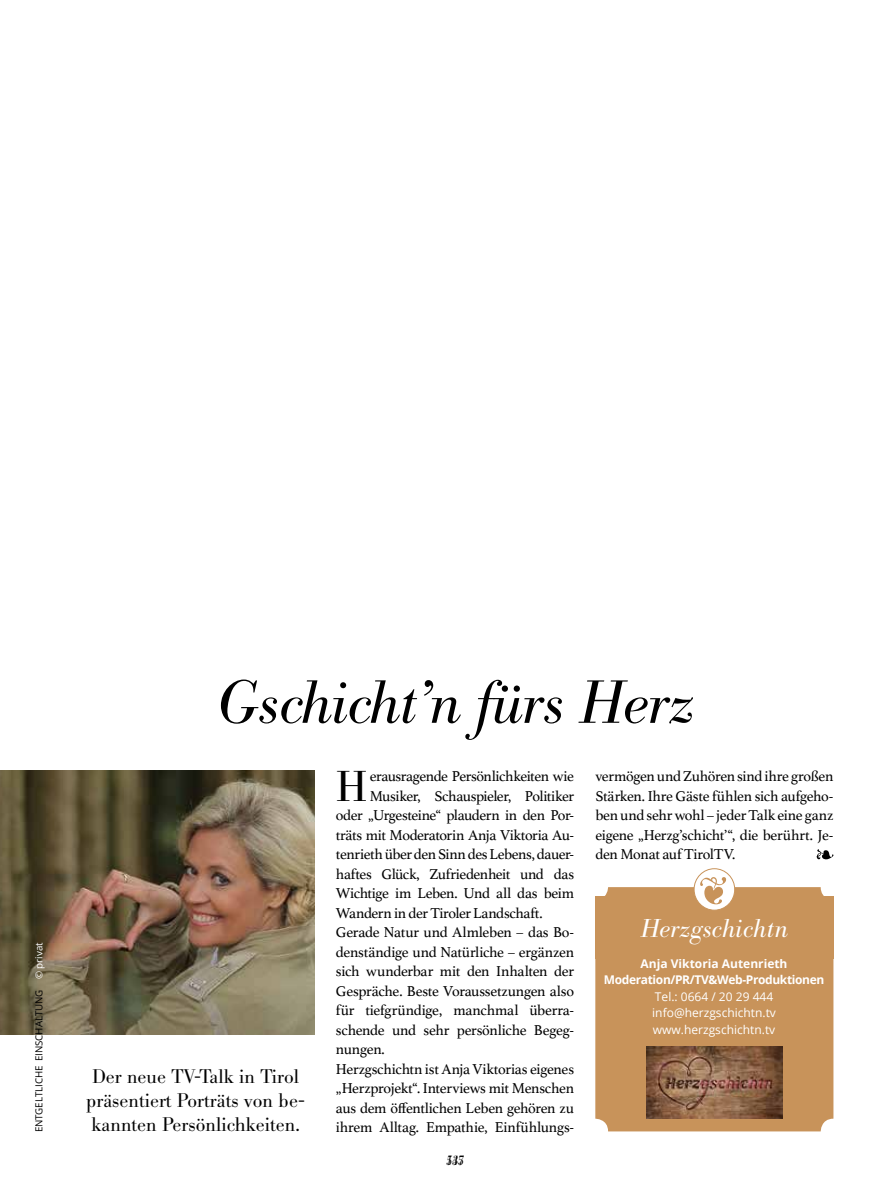
<style>
.page{position:relative;width:893px;height:1191px;background:#fff}
.page>*{position:absolute;margin:0;border:0;box-sizing:border-box;transform-origin:0 0}
.t1{font:italic 300 60px "Bodoni BE";letter-spacing:-.01em;color:#000}
.t2{font:300 42.6px "Bodoni BE";color:#000}
.t3{font:italic 300 25.5px "Bodoni BE";letter-spacing:.005em;color:#fff}
.t4{font:300 19.5px/24px "Bodoni BE";color:#000;text-align:center}
.t5{font:15px/19.5px "Athelas";letter-spacing:-.025em;color:#000;text-align:justify}
.t6{font:italic 300 13.5px "Bodoni BE";color:#000;scale:.85 1}
.t7{font:12px/16.5px "Open Sans";color:#fff}
.t8{font:700 12px/16.5px "Open Sans";letter-spacing:-.03em;color:#fff;text-align:center}
.t9{font:9.75px "Open Sans";letter-spacing:-.01em;color:#000}
.t10{font:9.75px "Open Sans";color:#fff}
</style>
<div class="page">
<img style="left:0;top:770px;width:315px;height:265px">
<div style="left:595px;top:887px;width:238px;height:244px;background:#c8935a;border-radius:13px"></div>
<div style="left:595px;top:895px;width:238px;height:63px;background:#c8935a"></div>
<svg style="left:694px;top:868px;width:41px;height:42px"></svg>
<div style="left:694px;top:868px;width:41px;height:42px;border:1px solid #c8935a;border-radius:50%"></div>
<svg style="left:700px;top:877px;width:26px;height:27px"></svg>
<img style="left:647px;top:1046px;width:135px;height:72px">
<svg style="left:816px;top:849px;width:17px;height:10px"></svg>
<p class="t10" style="left:32px;top:979px;width:38px;rotate:-90deg">© privat</p>
<p class="t9" style="left:32px;top:1132px;width:144px;rotate:-90deg">ENTGELTLICHE EINSCHALTUNG</p>
<h1 class="t1" style="left:216px;top:667px;width:479px">Gschicht’n fürs Herz</h1>
<h3 class="t4" style="left:86px;top:1065px;width:220px">Der neue TV-Talk in Tirol präsentiert Porträts von be&shy;kannten Persönlichkeiten.</h3>
<h2 class="t2" style="left:336px;top:762px;width:33px">H</h2>
<p class="t5" style="left:370px;top:766px;width:206px">erausragende Persönlichkeiten wie</p>
<p class="t5" style="left:370px;top:785px;width:206px">Musiker, Schauspieler, Politiker</p>
<p class="t5" style="left:336px;top:805px;width:240px">oder „Urgesteine“ plaudern in den Por-</p>
<p class="t5" style="left:336px;top:824px;width:240px">träts mit Moderatorin Anja Viktoria Au-</p>
<p class="t5" style="left:336px;top:844px;width:240px">tenrieth über den Sinn des Lebens, dauer-</p>
<p class="t5" style="left:336px;top:863px;width:240px">haftes Glück, Zufriedenheit und das</p>
<p class="t5" style="left:336px;top:883px;width:240px">Wichtige im Leben. Und all das beim</p>
<p class="t5" style="left:336px;top:902px;width:208px">Wandern in der Tiroler Landschaft.</p>
<p class="t5" style="left:336px;top:922px;width:240px">Gerade Natur und Almleben – das Bo-</p>
<p class="t5" style="left:336px;top:941px;width:240px">denständige und Natürliche – ergänzen</p>
<p class="t5" style="left:336px;top:961px;width:240px">sich wunderbar mit den Inhalten der</p>
<p class="t5" style="left:336px;top:980px;width:240px">Gespräche. Beste Voraussetzungen also</p>
<p class="t5" style="left:336px;top:1000px;width:240px">für tiefgründige, manchmal überra-</p>
<p class="t5" style="left:336px;top:1019px;width:240px">schende und sehr persönliche Begeg-</p>
<p class="t5" style="left:336px;top:1039px;width:50px">nungen.</p>
<p class="t5" style="left:336px;top:1058px;width:240px">Herzgschichtn ist Anja Viktorias eigenes</p>
<p class="t5" style="left:336px;top:1078px;width:240px">„Herzprojekt“. Interviews mit Menschen</p>
<p class="t5" style="left:336px;top:1097px;width:240px">aus dem öffentlichen Leben gehören zu</p>
<p class="t5" style="left:336px;top:1117px;width:240px">ihrem Alltag. Empathie, Einfühlungs-</p>
<p class="t6" style="left:446px;top:1153px;width:23px">545</p>
<p class="t6" style="left:446px;top:1153px;width:22px">137</p>
<p class="t5" style="left:595px;top:766px;width:240px">vermögen und Zuhören sind ihre großen Stärken. Ihre Gäste fühlen sich aufgeho&shy;ben und sehr wohl – jeder Talk eine ganz eigene „Herzg’schicht’“, die berührt. Je&shy;den Monat auf TirolTV.</p>
<h3 class="t3" style="left:641px;top:913px;width:149px">Herzgschichtn</h3>
<p class="t8" style="left:604px;top:954px;width:222px">Anja Viktoria Autenrieth<br>Moderation/PR/TV&amp;Web-Produktionen</p>
<p class="t7" style="left:652px;top:987px;width:125px">Tel.: 0664 / 20 29 444 info@herzgschichtn.tv www.herzgschichtn.tv</p>
</div>
